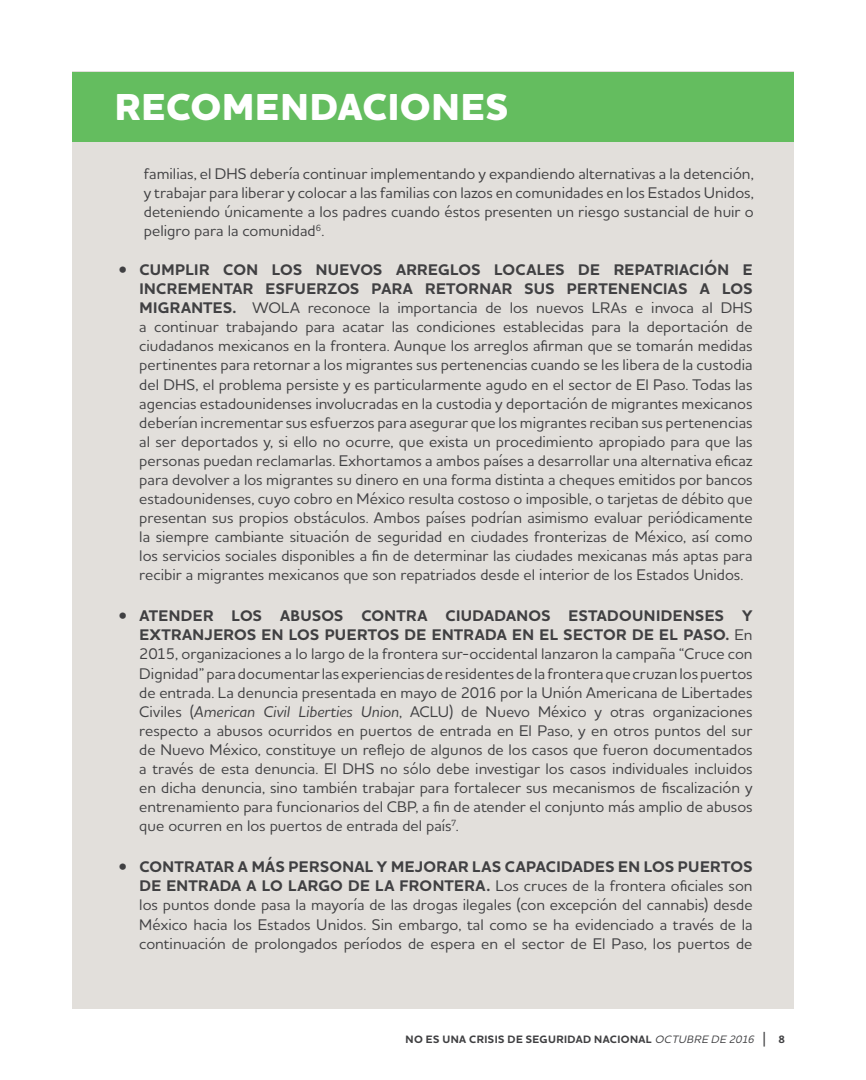
<style>
.page{position:relative;width:866px;height:1080px;background:#fff}
.page>*{position:absolute;margin:0;border:0;box-sizing:border-box;transform-origin:0 0}
.t1{font:800 38.25px "Houschka Alt Pro";letter-spacing:.015em;color:#fff}
.t2{font:500 15.75px/19px "Houschka Alt Pro";color:#404042;text-align:justify}
.t3{font:700 10.95px "Houschka Alt Pro";letter-spacing:.035em;color:#404042}
.s1{font-weight:700}
.s2{font-style:italic}
.s3{font-weight:500;font-style:italic}
.s4{font-weight:500;font-size:16.35px}
</style>
<div class="page">
<div style="left:72px;top:72px;width:721px;height:936px;background:#e2dfdb"></div>
<div style="left:72px;top:72px;width:721px;height:69px;background:#64bd5f"></div>
<h1 class="t1" style="left:115px;top:85px;width:395px">RECOMENDACIONES</h1>
<p class="t2" style="left:144px;top:165px;width:611px">familias, el DHS debería continuar implementando y expandiendo alternativas a la detención, y trabajar para liberar y colocar a las familias con lazos en comunidades en los Estados Unidos, deteniendo únicamente a los padres cuando éstos presenten un riesgo sustancial de huir o peligro para la comunidad<sup>6</sup>.</p>
<p class="t2" style="left:139px;top:261px;width:614px;text-indent:-20px">• <span class="s1">CUMPLIR CON LOS NUEVOS ARREGLOS LOCALES DE REPATRIACIÓN E INCREMENTAR ESFUERZOS PARA RETORNAR SUS PERTENENCIAS A LOS MIGRANTES.</span> WOLA reconoce la importancia de los nuevos LRAs e invoca al DHS a continuar trabajando para acatar las condiciones establecidas para la deportación de ciudadanos mexicanos en la frontera. Aunque los arreglos afirman que se tomarán medidas pertinentes para retornar a los migrantes sus pertenencias cuando se les libera de la custodia del DHS, el problema persiste y es particularmente agudo en el sector de El Paso. Todas las agencias estadounidenses involucradas en la custodia y deportación de migrantes mexicanos deberían incrementar sus esfuerzos para asegurar que los migrantes reciban sus pertenencias al ser deportados y, si ello no ocurre, que exista un procedimiento apropiado para que las personas puedan reclamarlas. Exhortamos a ambos países a desarrollar una alternativa eficaz para devolver a los migrantes su dinero en una forma distinta a cheques emitidos por bancos estadounidenses, cuyo cobro en México resulta costoso o imposible, o tarjetas de débito que presentan sus propios obstáculos. Ambos países podrían asimismo evaluar periódicamente la siempre cambiante situación de seguridad en ciudades fronterizas de México, así como los servicios sociales disponibles a fin de determinar las ciudades mexicanas más aptas para recibir a migrantes mexicanos que son repatriados desde el interior de los Estados Unidos.</p>
<p class="t2" style="left:139px;top:607px;width:614px;text-indent:-20px">• <span class="s1">ATENDER LOS ABUSOS CONTRA CIUDADANOS ESTADOUNIDENSES Y EXTRANJEROS EN LOS PUERTOS DE ENTRADA EN EL SECTOR DE EL PASO.</span> En 2015, organizaciones a lo largo de la frontera sur-occidental lanzaron la campaña “Cruce con Dignidad” para documentar las experiencias de residentes de la frontera que cruzan los puertos de entrada. La denuncia presentada en mayo de 2016 por la Unión Americana de Libertades Civiles (<span class="s2">American Civil Liberties Union</span>, ACLU) de Nuevo México y otras organizaciones respecto a abusos ocurridos en puertos de entrada en El Paso, y en otros puntos del sur de Nuevo México, constituye un reflejo de algunos de los casos que fueron documentados a través de esta denuncia. El DHS no sólo debe investigar los casos individuales incluidos en dicha denuncia, sino también trabajar para fortalecer sus mecanismos de fiscalización y entrenamiento para funcionarios del CBP, a fin de atender el conjunto más amplio de abusos que ocurren en los puertos de entrada del país<sup>7</sup>.</p>
<p class="t2" style="left:139px;top:858px;width:614px;text-indent:-20px">• <span class="s1">CONTRATAR A MÁS PERSONAL Y MEJORAR LAS CAPACIDADES EN LOS PUERTOS DE ENTRADA A LO LARGO DE LA FRONTERA.</span> Los cruces de la frontera oficiales son los puntos donde pasa la mayoría de las drogas ilegales (con excepción del cannabis) desde México hacia los Estados Unidos. Sin embargo, tal como se ha evidenciado a través de la continuación de prolongados períodos de espera en el sector de El Paso, los puertos de</p>
<p class="t3" style="left:405px;top:1033px;width:381px">NO ES UNA CRISIS DE SEGURIDAD NACIONAL <span class="s3">OCTUBRE DE 2016</span> <span class="s4">|</span> 8</p>
</div>
